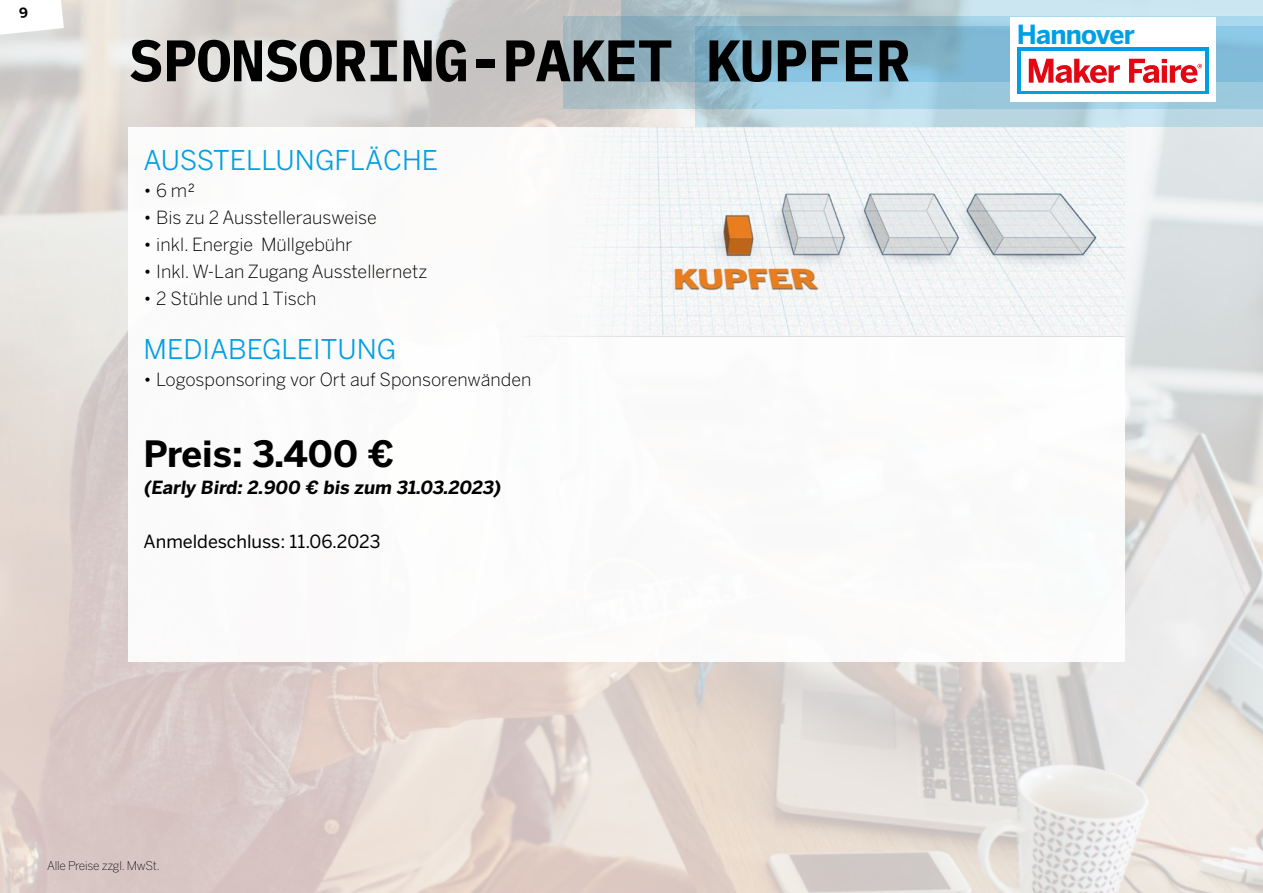
<style>
.page{position:relative;width:1263px;height:893px;background:#fff}
.page>*{position:absolute;margin:0;border:0;box-sizing:border-box;transform-origin:0 0}
.t1{font:700 58.5px "IBM Plex Mono";letter-spacing:-.02em;color:#000}
.t2{font:700 36px "Benton Sans";color:#000}
.t3{font:27px "Benton Sans";color:#009fe3}
.t4{font:700 26.1px "Benton Sans";letter-spacing:-.035em;color:#009fe3}
.t5{font:300 18px "Benton Sans";color:#000}
.t6{font:700 18px "Benton Sans";color:#000}
.t7{font:18px "Benton Sans";color:#000}
.t8{font:200 12px "Benton Sans";letter-spacing:-.02em;color:#000}
</style>
<div class="page">
<img style="left:0;top:0;width:1263px;height:893px">
<svg style="left:563px;top:17px;width:132px;height:92px;background:#acbdc3"></svg>
<svg style="left:621px;top:0;width:642px;height:82px;background:#a9c5d1"></svg>
<svg style="left:695px;top:26px;width:568px;height:100px;background:#98c4d8"></svg>
<div style="left:129px;top:127px;width:996px;height:534px;background:#fff"></div>
<img style="left:572px;top:127px;width:553px;height:208px">
<hr style="left:485px;top:336px;width:640px;height:1px;background:#d6d6d6">
<div style="left:1010px;top:17px;width:205px;height:84px;background:#fff"></div>
<div style="left:1017px;top:48px;width:192px;height:46px;background:#009fe3"></div>
<div style="left:1021px;top:51px;width:184px;height:40px;background:#fff"></div>
<svg style="left:1029px;top:59px;width:91px;height:24px"></svg>
<svg style="left:1129px;top:59px;width:73px;height:24px"></svg>
<svg style="left:0;top:0;width:64px;height:35px"></svg>
<h1 class="t1" style="left:129px;top:14px;width:783px">SPONSORING-PAKET KUPFER</h1>
<h3 class="t3" style="left:144px;top:145px;width:296px">AUSSTELLUNGFLÄCHE</h3>
<p class="t5" style="left:144px;top:180px;width:53px">• 6 m²</p>
<p class="t5" style="left:144px;top:207px;width:235px">• Bis zu 2 Ausstellerausweise</p>
<p class="t5" style="left:144px;top:234px;width:211px">• inkl. Energie Müllgebühr</p>
<p class="t5" style="left:144px;top:261px;width:286px">• Inkl. W-Lan Zugang Ausstellernetz</p>
<p class="t5" style="left:144px;top:288px;width:174px">• 2 Stühle und 1 Tisch</p>
<h3 class="t3" style="left:144px;top:334px;width:254px">MEDIABEGLEITUNG</h3>
<p class="t5" style="left:144px;top:369px;width:389px">• Logosponsoring vor Ort auf Sponsorenwänden</p>
<h2 class="t2" style="left:144px;top:433px;width:252px">Preis: 3.400 €</h2>
<p class="t6" style="left:144px;top:477px;width:361px">(Early Bird: 2.900 € bis zum 31.03.2023)</p>
<p class="t7" style="left:144px;top:531px;width:238px">Anmeldeschluss: 11.06.2023</p>
<h3 class="t4" style="left:1017px;top:19px;width:119px">Hannover</h3>
<p class="t8" style="left:47px;top:859px;width:114px">Alle Preise zzgl. MwSt.</p>
</div>
